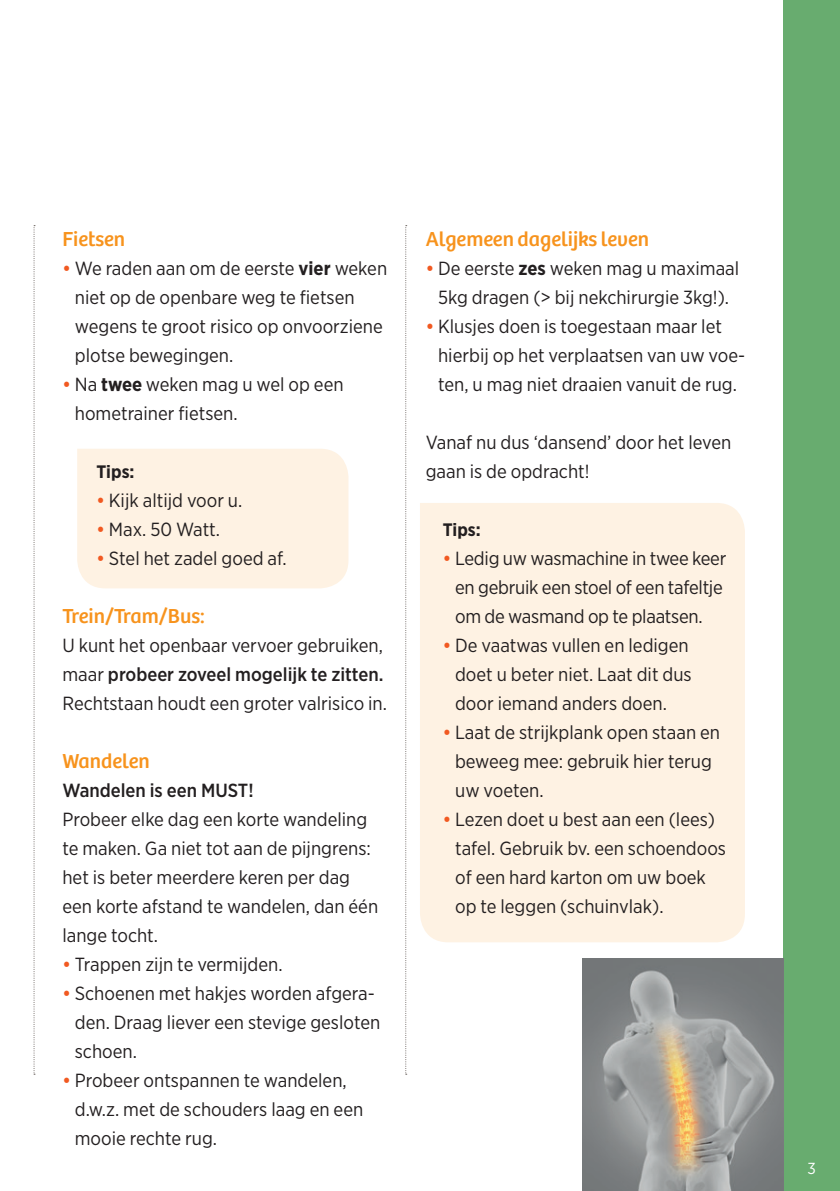
<style>
.page{position:relative;width:840px;height:1191px;background:#fff}
.page>*{position:absolute;margin:0;border:0;box-sizing:border-box;transform-origin:0 0}
.t1{font:21px "Bree";color:#f7931d}
.t2{font:19px/29px "Gotham Narrow";color:#231f20}
.t3{font:500 19px "Gotham Narrow";color:#231f20}
.t4{font:700 18px "Gotham Narrow";color:#231f20}
.t5{font:16px "Gotham Narrow";color:#fff}
.s1{font-weight:500;color:#f15921}
.s2{font-weight:700}
.s3{font-weight:500}
</style>
<div class="page">
<div style="left:420px;top:503px;width:324px;height:439px;background:#fef2e3"></div>
<div style="left:77px;top:449px;width:271px;height:139px;background:#fef2e3"></div>
<svg style="left:405px;top:225px;width:1px;height:849px"></svg>
<svg style="left:34px;top:225px;width:1px;height:849px"></svg>
<div style="left:782px;top:0;width:57px;height:1191px;background:#68ac6f"></div>
<img style="left:582px;top:958px;width:200px;height:233px">
<p class="t1" style="left:62px;top:227px;width:64px">Fietsen</p>
<p class="t2" style="left:75px;top:253px;width:314px;text-indent:-12px"><span class="s1">•</span> We raden aan om de eerste <span class="s2">vier</span> weken niet op de openbare weg te fietsen wegens te groot risico op onvoorziene plotse bewegingen.</p>
<p class="t2" style="left:75px;top:369px;width:270px;text-indent:-12px"><span class="s1">•</span> Na <span class="s2">twee</span> weken mag u wel op een hometrainer fietsen.</p>
<p class="t4" style="left:96px;top:460px;width:40px">Tips:</p>
<p class="t2" style="left:96px;top:485px;width:147px"><span class="s1">•</span> Kijk altijd voor u.</p>
<p class="t2" style="left:96px;top:514px;width:125px"><span class="s1">•</span> Max. 50 Watt.</p>
<p class="t2" style="left:96px;top:543px;width:191px"><span class="s1">•</span> Stel het zadel goed af.</p>
<p class="t1" style="left:62px;top:604px;width:144px">Trein/Tram/Bus:</p>
<p class="t2" style="left:62px;top:630px;width:326px">U kunt het openbaar vervoer gebruiken, maar <span class="s3">probeer zoveel mogelijk te zitten.<br></span>Rechtstaan houdt een groter valrisico in.</p>
<p class="t1" style="left:62px;top:749px;width:89px">Wandelen</p>
<p class="t3" style="left:62px;top:778px;width:193px">Wandelen is een MUST!</p>
<p class="t2" style="left:62px;top:804px;width:317px">Probeer elke dag een korte wandeling te maken. Ga niet tot aan de pijngrens: het is beter meerdere keren per dag een korte afstand te wandelen, dan één lange tocht.</p>
<p class="t2" style="left:62px;top:949px;width:221px"><span class="s1">•</span> Trappen zijn te vermijden.</p>
<p class="t2" style="left:75px;top:978px;width:307px;text-indent:-12px"><span class="s1">•</span> Schoenen met hakjes worden afgera&shy;den. Draag liever een stevige gesloten schoen.</p>
<p class="t2" style="left:75px;top:1065px;width:290px;text-indent:-12px"><span class="s1">•</span> Probeer ontspannen te wandelen, d.w.z. met de schouders laag en een mooie rechte rug.</p>
<p class="t1" style="left:425px;top:227px;width:225px">Algemeen dagelijks leven</p>
<p class="t2" style="left:425px;top:253px;width:315px;text-align:center"><span class="s1">•</span> De eerste <span class="s2">zes</span> weken mag u maximaal<br>5kg dragen (&gt; bij nekchirurgie 3kg!).</p>
<p class="t2" style="left:438px;top:311px;width:308px;text-indent:-12px"><span class="s1">•</span> Klusjes doen is toegestaan maar let hierbij op het verplaatsen van uw voe&shy;ten, u mag niet draaien vanuit de rug.</p>
<p class="t2" style="left:425px;top:427px;width:307px">Vanaf nu dus ‘dansend’ door het leven gaan is de opdracht!</p>
<p class="t4" style="left:442px;top:518px;width:40px">Tips:</p>
<p class="t2" style="left:442px;top:543px;width:285px;text-align:center"><span class="s1">•</span> Ledig uw wasmachine in twee keer en gebruik een stoel of een tafeltje om de wasmand op te plaatsen.</p>
<p class="t2" style="left:455px;top:630px;width:238px;text-indent:-12px"><span class="s1">•</span> De vaatwas vullen en ledigen doet u beter niet. Laat dit dus door iemand anders doen.</p>
<p class="t2" style="left:455px;top:717px;width:266px;text-indent:-12px"><span class="s1">•</span> Laat de strijkplank open staan en beweeg mee: gebruik hier terug uw voeten.</p>
<p class="t2" style="left:455px;top:804px;width:272px;text-indent:-12px"><span class="s1">•</span> Lezen doet u best aan een (lees) tafel. Gebruik bv. een schoendoos of een hard karton om uw boek op te leggen (schuinvlak).</p>
<p class="t5" style="left:807px;top:1158px;width:10px">3</p>
</div>
